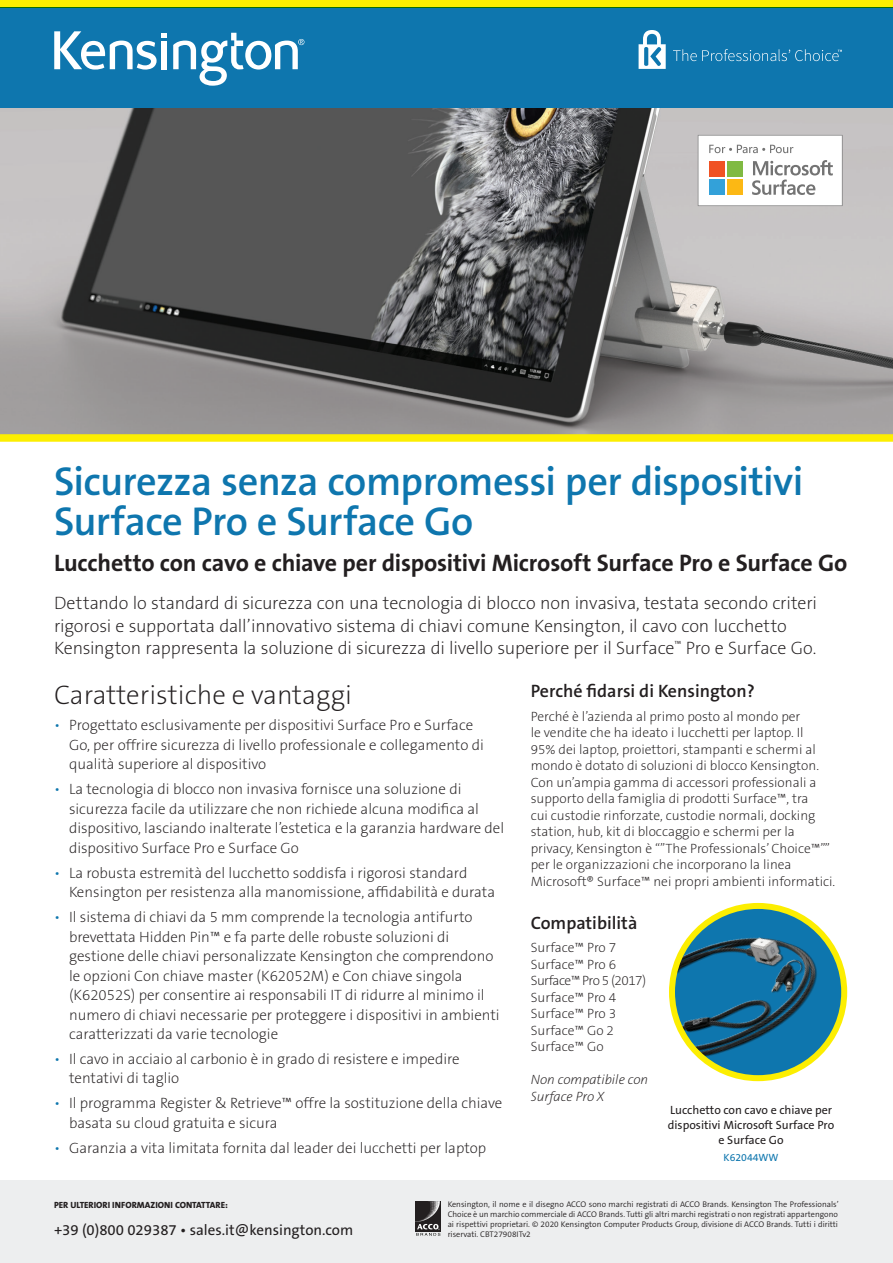
<style>
.page{position:relative;width:893px;height:1263px;background:#fff}
.page>*{position:absolute;margin:0;border:0;box-sizing:border-box;transform-origin:0 0}
.Headline{font:40.5px/40.5px "The Sans KENSINGTON6 SB";letter-spacing:-.015em;color:#0e76ae}
.Features_and_Benefit{font:27px "The Sans KENSINGTON2 XL";color:#231f20}
.Subhead{font:24px "The Sans KENSINGTON7 Bd";letter-spacing:-.01em;color:#231f20}
.Intro{font:18px/22.5px "The Sans KENSINGTON2 XL";letter-spacing:-.005em;color:#231f20}
.Why{font:18px "The Sans KENSINGTON6 SB";color:#231f20}
.t1{font:15px/19.5px "The Sans KENSINGTON2 XL";color:#231f20}
.Info{font:15px "The Sans KENSINGTON5 Rg";color:#231f20}
.Because{font:13.5px/16.5px "The Sans KENSINGTON2 XL";color:#231f20}
.Because-2{font:italic 13.5px/16.5px "The Sans KENSINGTON2 XL";color:#231f20}
.Because-3{font:13.5px "The Sans KENSINGTON2 XL";letter-spacing:-.04em;color:#231f20}
.Product{font:12px/15px "The Sans KENSINGTON5 Rg";color:#231f20;text-align:center}
.SKU{font:10.5px "The Sans KENSINGTON5 Rg";color:#0e76ae}
.For_More{font:9px "The Sans KENSINGTON8 XB";color:#231f20}
.Legal{font:8.25px/9.9px "The Sans KENSINGTON4 SL";color:#231f20;text-align:justify}
.s1{color:#0e76ae}
</style>
<div class="page">
<img style="left:0;top:108px;width:893px;height:326px">
<div style="left:0;top:8px;width:893px;height:100px;background:#0e76ae"></div>
<div style="left:0;top:434px;width:893px;height:8px;background:#fcee01"></div>
<svg style="left:173px;top:33px;width:131px;height:53px"></svg>
<svg style="left:54px;top:31px;width:113px;height:39px"></svg>
<div style="left:0;top:1180px;width:893px;height:83px;background:#edeeef"></div>
<div style="left:416px;top:1202px;width:25px;height:29px;background:#231f20"></div>
<img style="left:416px;top:1202px;width:24px;height:22px">
<svg style="left:416px;top:1224px;width:24px;height:12px"></svg>
<div style="left:0;top:0;width:893px;height:8px;background:#fcee01"></div>
<svg style="left:673px;top:49px;width:169px;height:12px"></svg>
<svg style="left:639px;top:30px;width:27px;height:39px"></svg>
<img style="left:672px;top:907px;width:172px;height:164px">
<div style="left:669px;top:903px;width:178px;height:178px;border:6px solid #fcee01;border-radius:50%"></div>
<svg style="left:698px;top:135px;width:144px;height:71px"></svg>
<div style="left:709px;top:161px;width:16px;height:16px;background:#f05224"></div>
<div style="left:727px;top:161px;width:16px;height:16px;background:#80ba42"></div>
<div style="left:709px;top:179px;width:16px;height:16px;background:#33a1d9"></div>
<div style="left:727px;top:179px;width:16px;height:16px;background:#fcb814"></div>
<p class="Headline" style="left:54px;top:462px;width:751px">Sicurezza senza compromessi per dispositivi<br>Surface Pro e Surface Go</p>
<p class="Subhead" style="left:54px;top:550px;width:795px">Lucchetto con cavo e chiave per dispositivi Microsoft Surface Pro e Surface Go</p>
<p class="Intro" style="left:54px;top:592px;width:765px">Dettando lo standard di sicurezza con una tecnologia di blocco non invasiva, testata secondo criteri rigorosi e supportata dall’innovativo sistema di chiavi comune Kensington, il cavo con lucchetto<br>Kensington rappresenta la soluzione di sicurezza di livello superiore per il Surface<sup>™</sup> Pro e Surface Go.</p>
<p class="Features_and_Benefit" style="left:54px;top:680px;width:300px">Caratteristiche e vantaggi</p>
<p class="t1" style="left:69px;top:716px;width:416px;text-indent:-15px"><span class="s1">•</span> Progettato esclusivamente per dispositivi Surface Pro e Surface<br>Go, per offrire sicurezza di livello professionale e collegamento di qualità superiore al dispositivo</p>
<p class="t1" style="left:69px;top:780px;width:437px;text-indent:-15px"><span class="s1">•</span> La tecnologia di blocco non invasiva fornisce una soluzione di sicurezza facile da utilizzare che non richiede alcuna modifica al dispositivo, lasciando inalterate l’estetica e la garanzia hardware del dispositivo Surface Pro e Surface Go</p>
<p class="t1" style="left:69px;top:863px;width:428px;text-indent:-15px"><span class="s1">•</span> La robusta estremità del lucchetto soddisfa i rigorosi standard<br>Kensington per resistenza alla manomissione, affidabilità e durata</p>
<p class="t1" style="left:69px;top:908px;width:432px;text-indent:-15px"><span class="s1">•</span> Il sistema di chiavi da 5 mm comprende la tecnologia antifurto brevettata Hidden Pin™ e fa parte delle robuste soluzioni di gestione delle chiavi personalizzate Kensington che comprendono le opzioni Con chiave master (K62052M) e Con chiave singola (K62052S) per consentire ai responsabili IT di ridurre al minimo il numero di chiavi necessarie per proteggere i dispositivi in ambienti caratterizzati da varie tecnologie</p>
<p class="t1" style="left:69px;top:1049px;width:392px;text-indent:-15px"><span class="s1">•</span> Il cavo in acciaio al carbonio è in grado di resistere e impedire tentativi di taglio</p>
<p class="t1" style="left:69px;top:1094px;width:435px;text-indent:-15px"><span class="s1">•</span> Il programma Register &amp; Retrieve™ offre la sostituzione della chiave basata su cloud gratuita e sicura</p>
<p class="t1" style="left:54px;top:1138px;width:434px"><span class="s1">•</span> Garanzia a vita limitata fornita dal leader dei lucchetti per laptop</p>
<p class="Why" style="left:531px;top:682px;width:226px">Perché fidarsi di Kensington?</p>
<p class="Because" style="left:531px;top:708px;width:306px">Perché è l’azienda al primo posto al mondo per<br>le vendite che ha ideato i lucchetti per laptop. Il<br>95% dei laptop, proiettori, stampanti e schermi al mondo è dotato di soluzioni di blocco Kensington.<br>Con un’ampia gamma di accessori professionali a supporto della famiglia di prodotti Surface™, tra<br>cui custodie rinforzate, custodie normali, docking station, hub, kit di bloccaggio e schermi per la privacy, Kensington è “”The Professionals’ Choice™”” per le organizzazioni che incorporano la linea Microsoft® Surface™ nei propri ambienti informatici.</p>
<p class="Why" style="left:531px;top:913px;width:108px">Compatibilità</p>
<p class="Because" style="left:531px;top:940px;width:87px">Surface™ Pro 7</p>
<p class="Because" style="left:531px;top:956px;width:87px">Surface™ Pro 6</p>
<p class="Because-3" style="left:531px;top:973px;width:117px">Surface™ Pro 5 (2017)</p>
<p class="Because" style="left:531px;top:989px;width:87px">Surface™ Pro 4</p>
<p class="Because" style="left:531px;top:1006px;width:87px">Surface™ Pro 3</p>
<p class="Because" style="left:531px;top:1022px;width:85px">Surface™ Go 2</p>
<p class="Because" style="left:531px;top:1039px;width:74px">Surface™ Go</p>
<p class="Because-2" style="left:531px;top:1072px;width:119px">Non compatibile con<br>Surface Pro X</p>
<p class="Product" style="left:668px;top:1103px;width:168px">Lucchetto con cavo e chiave per dispositivi Microsoft Surface Pro e Surface Go</p>
<p class="SKU" style="left:724px;top:1151px;width:56px">K62044WW</p>
<p class="For_More" style="left:54px;top:1200px;width:175px">PER ULTERIORI INFORMAZIONI CONTATTARE:</p>
<p class="Info" style="left:54px;top:1222px;width:301px">+39 (0)800 029387 • sales.it@kensington.com</p>
<p class="Legal" style="left:448px;top:1199px;width:392px">Kensington, il nome e il disegno ACCO sono marchi registrati di ACCO Brands. Kensington The Professionals’ Choice è un marchio commerciale di ACCO Brands. Tutti gli altri marchi registrati o non registrati appartengono ai rispettivi proprietari. © 2020 Kensington Computer Products Group, divisione di ACCO Brands. Tutti i diritti riservati. CBT27908ITv2</p>
</div>
